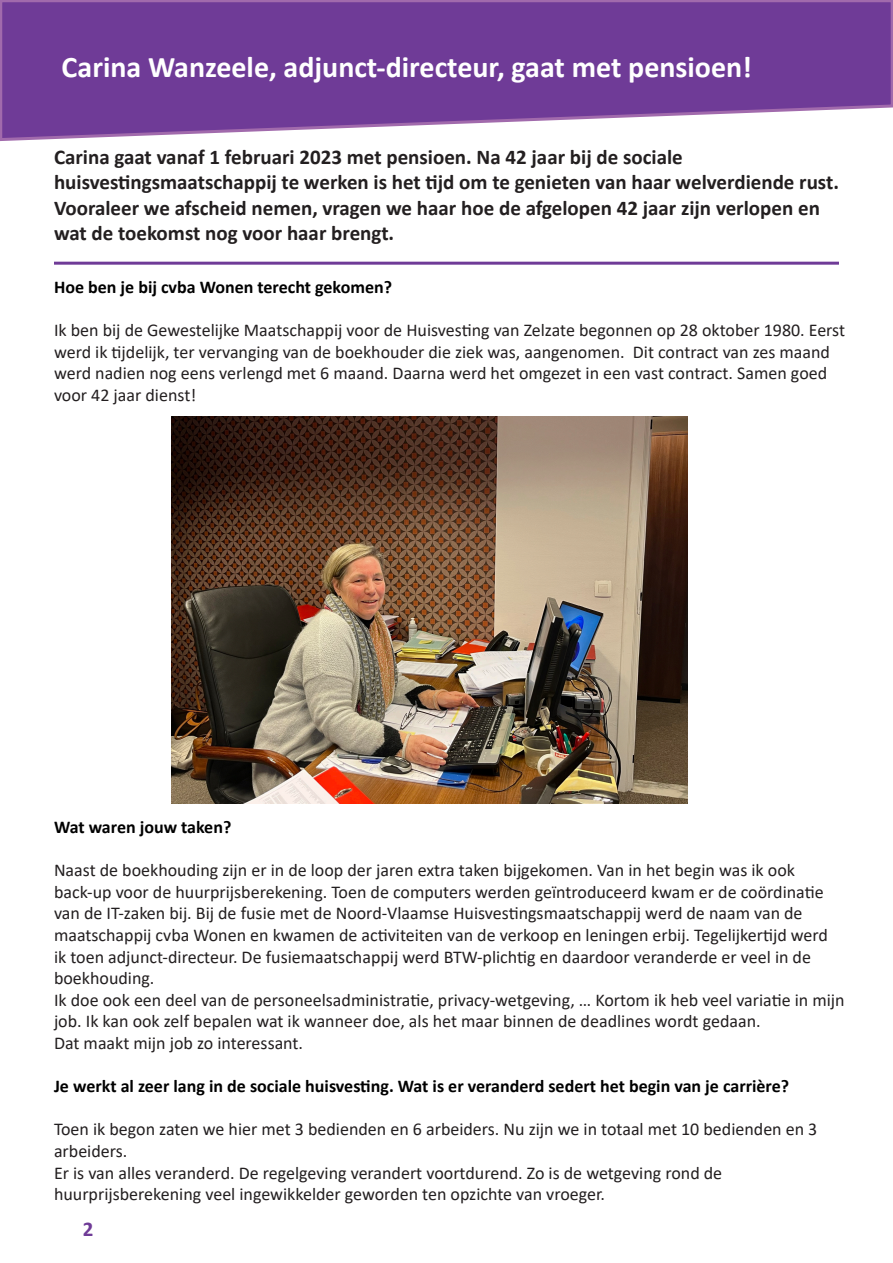
<style>
.page{position:relative;width:893px;height:1263px;background:#fff}
.page>*{position:absolute;margin:0;border:0;box-sizing:border-box;transform-origin:0 0}
.Kop_1{font:700 30px "Calibri";color:#fff}
.t1{font:700 21px/25.2px "Calibri";color:#231f20}
.t2{font:700 21px "Calibri";color:#6f3b97}
.t3{font:18px/21.6px "Calibri";color:#231f20}
.Alineastijl_1{font:700 18px "Calibri";color:#000}
</style>
<div class="page">
<svg style="left:0;top:0;width:893px;height:141px;background:#8254a4"></svg>
<img style="left:172px;top:417px;width:516px;height:387px">
<hr style="left:54px;top:262px;width:785px;height:3px;background:#6f3b97">
<p class="Kop_1" style="left:62px;top:45px;width:692px">Carina Wanzeele, adjunct-directeur, gaat met pensioen!</p>
<p class="t1" style="left:54px;top:144px;width:786px">Carina gaat vanaf 1 februari 2023 met pensioen. Na 42 jaar bij de sociale huisvestingsmaatschappij te werken is het tijd om te genieten van haar welverdiende rust.<br>Vooraleer we afscheid nemen, vragen we haar hoe de afgelopen 42 jaar zijn verlopen en wat de toekomst nog voor haar brengt.</p>
<p class="Alineastijl_1" style="left:54px;top:274px;width:340px">Hoe ben je bij cvba Wonen terecht gekomen?</p>
<p class="t3" style="left:54px;top:319px;width:793px">Ik ben bij de Gewestelijke Maatschappij voor de Huisvesting van Zelzate begonnen op 28 oktober 1980. Eerst werd ik tijdelijk, ter vervanging van de boekhouder die ziek was, aangenomen. Dit contract van zes maand werd nadien nog eens verlengd met 6 maand. Daarna werd het omgezet in een vast contract. Samen goed voor 42 jaar dienst!</p>
<p class="Alineastijl_1" style="left:54px;top:814px;width:179px">Wat waren jouw taken?</p>
<p class="t3" style="left:54px;top:859px;width:776px">Naast de boekhouding zijn er in de loop der jaren extra taken bijgekomen. Van in het begin was ik ook back-up voor de huurprijsberekening. Toen de computers werden geïntroduceerd kwam er de coördinatie van de IT-zaken bij. Bij de fusie met de Noord-Vlaamse Huisvestingsmaatschappij werd de naam van de maatschappij cvba Wonen en kwamen de activiteiten van de verkoop en leningen erbij. Tegelijkertijd werd ik toen adjunct-directeur. De fusiemaatschappij werd BTW-plichtig en daardoor veranderde er veel in de boekhouding.</p>
<p class="t3" style="left:54px;top:988px;width:792px">Ik doe ook een deel van de personeelsadministratie, privacy-wetgeving, … Kortom ik heb veel variatie in mijn job. Ik kan ook zelf bepalen wat ik wanneer doe, als het maar binnen de deadlines wordt gedaan.</p>
<p class="t3" style="left:54px;top:1032px;width:251px">Dat maakt mijn job zo interessant.</p>
<p class="Alineastijl_1" style="left:54px;top:1073px;width:737px">Je werkt al zeer lang in de sociale huisvesting. Wat is er veranderd sedert het begin van je carrière?</p>
<p class="t3" style="left:54px;top:1118px;width:765px">Toen ik begon zaten we hier met 3 bedienden en 6 arbeiders. Nu zijn we in totaal met 10 bedienden en 3 arbeiders.</p>
<p class="t3" style="left:54px;top:1161px;width:670px">Er is van alles veranderd. De regelgeving verandert voortdurend. Zo is de wetgeving rond de huurprijsberekening veel ingewikkelder geworden ten opzichte van vroeger.</p>
<p class="t2" style="left:83px;top:1214px;width:12px">2</p>
</div>
